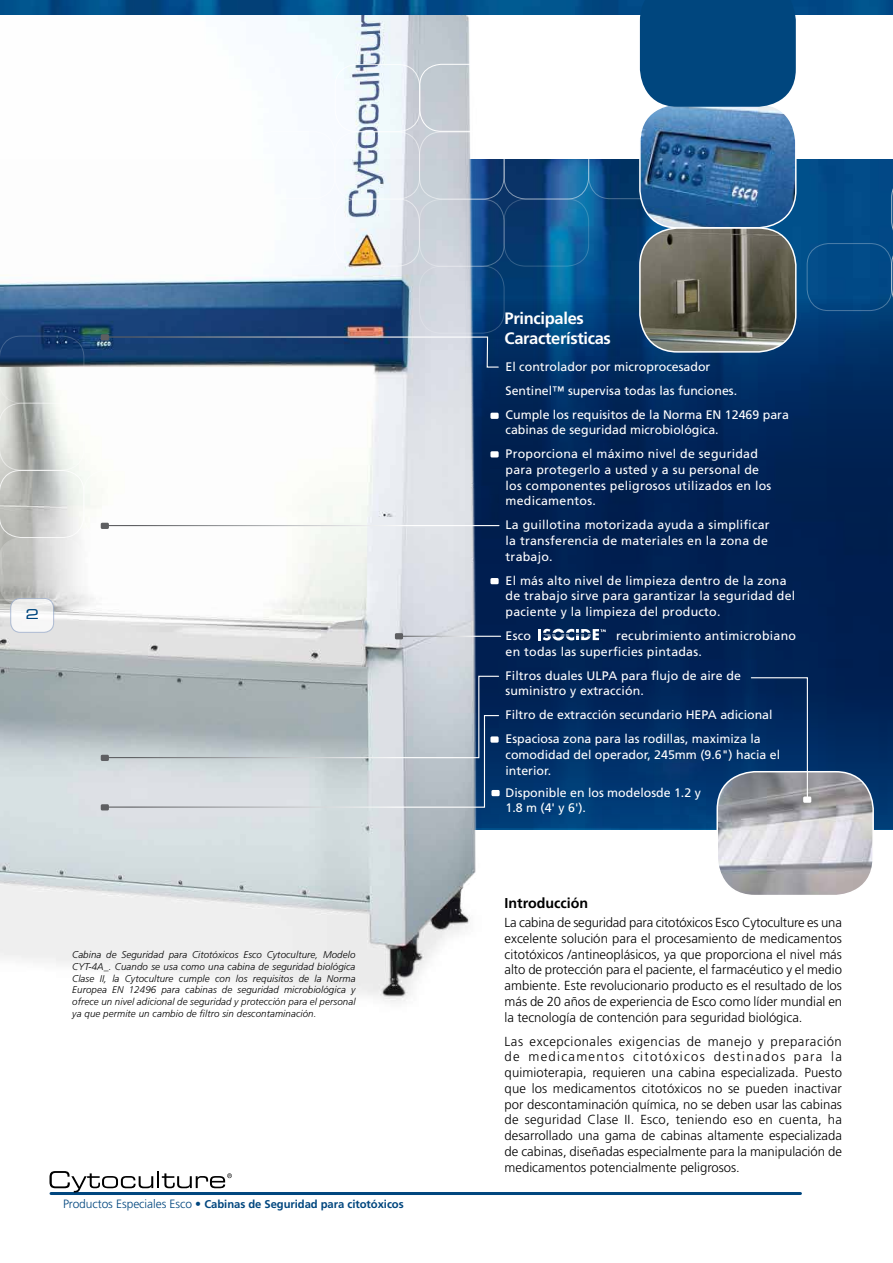
<style>
.page{position:relative;width:893px;height:1263px;background:#fff}
.page>*{position:absolute;margin:0;border:0;box-sizing:border-box;transform-origin:0 0}
.t1{font:700 16.5px/19.8px "Frutiger LT Std";letter-spacing:-.02em;color:#fff}
.t2{font:700 14.25px "Frutiger LT Std";color:#000}
.t3{font:13.5px "Eurostile LT Std Ex 2";color:#00467e}
.t4{font:300 13.2px/15.8px "Frutiger LT Std";color:#000;text-align:justify}
.t5{font:12.3px/15.8px "Frutiger LT Std";letter-spacing:.02em;color:#fff}
.t6{font:12.3px/23.9px "Frutiger LT Std";color:#fff}
.t7{font:700 11.25px "Frutiger LT Std";letter-spacing:-.005em;color:#00467e}
.t8{font:italic 300 9.75px/11.7px "Frutiger LT Std";letter-spacing:.01em;color:#000;text-align:justify}
.s1{font-weight:300;font-size:12px}
</style>
<div class="page">
<img style="left:555px;top:160px;width:338px;height:135px">
<svg style="left:555px;top:295px;width:338px;height:534px;background:#00275c"></svg>
<img style="left:0;top:15px;width:555px;height:987px">
<div style="left:335px;top:64px;width:85px;height:68px;border:1px solid #fff;border-radius:22px"></div>
<div style="left:419px;top:64px;width:86px;height:68px;border:1px solid #fff;border-radius:22px"></div>
<div style="left:165px;top:131px;width:86px;height:68px;border:1px solid #fff;border-radius:22px"></div>
<div style="left:250px;top:131px;width:85px;height:68px;border:1px solid #fff;border-radius:22px"></div>
<div style="left:335px;top:132px;width:85px;height:67px;border:1px solid #fff;border-radius:22px"></div>
<div style="left:419px;top:132px;width:85px;height:67px;border:1px solid #fff;border-radius:22px"></div>
<div style="left:419px;top:199px;width:85px;height:68px;border:1px solid #fff;border-radius:22px"></div>
<div style="left:504px;top:132px;width:85px;height:67px;border:1px solid #fff;border-radius:22px"></div>
<div style="left:334px;top:199px;width:86px;height:67px;border:1px solid #fff;border-radius:22px"></div>
<div style="left:504px;top:64px;width:85px;height:68px;border:1px solid #fff;border-radius:22px"></div>
<div style="left:588px;top:131px;width:86px;height:68px;border:1px solid #fff;border-radius:22px"></div>
<div style="left:419px;top:266px;width:85px;height:67px;border:1px solid #fff;border-radius:22px"></div>
<div style="left:504px;top:199px;width:85px;height:67px;border:1px solid #fff;border-radius:22px"></div>
<div style="left:250px;top:198px;width:85px;height:68px;border:1px solid #fff;border-radius:22px"></div>
<svg style="left:103px;top:336px;width:396px;height:32px;background:#496689"></svg>
<div style="left:101px;top:334px;width:8px;height:6px;background:#5e5f62"></div>
<img style="left:640px;top:107px;width:156px;height:245px">
<div style="left:639px;top:103px;width:158px;height:126px;border:2px solid #fff;border-radius:38px"></div>
<img style="left:717px;top:772px;width:156px;height:121px">
<div style="left:716px;top:771px;width:158px;height:125px;border:2px solid #fff;border-radius:38px"></div>
<div style="left:490px;top:413px;width:9px;height:6px;background:#fff"></div>
<div style="left:84px;top:470px;width:85px;height:68px;border:1px solid #fff;border-radius:22px"></div>
<svg style="left:0;top:336px;width:84px;height:269px"></svg>
<div style="left:84px;top:403px;width:85px;height:68px;border:1px solid #fff;border-radius:22px"></div>
<svg style="left:538px;top:629px;width:68px;height:11px"></svg>
<div style="left:490px;top:578px;width:9px;height:6px;background:#fff"></div>
<div style="left:490px;top:451px;width:9px;height:6px;background:#fff"></div>
<hr style="left:51px;top:1192px;width:749px;height:3px;background:#00467e">
<svg style="left:50px;top:1171px;width:182px;height:21px"></svg>
<img style="left:0;top:0;width:893px;height:15px">
<svg style="left:502px;top:0;width:294px;height:107px"></svg>
<div style="left:639px;top:227px;width:158px;height:126px;border:2px solid #fff;border-radius:38px"></div>
<svg style="left:891px;top:176px;width:2px;height:135px"></svg>
<div style="left:807px;top:243px;width:85px;height:68px;border:1px solid #fff;border-radius:22px"></div>
<div style="left:101px;top:804px;width:8px;height:6px;background:#5e5f62"></div>
<div style="left:395px;top:633px;width:8px;height:6px;background:#5e5f62"></div>
<hr style="left:402px;top:636px;width:99px;height:1px;background:#fff">
<div style="left:803px;top:796px;width:8px;height:7px;background:#fff"></div>
<svg style="left:750px;top:677px;width:58px;height:122px;background:#284871"></svg>
<hr style="left:105px;top:525px;width:394px;height:1px;background:#fff">
<div style="left:101px;top:523px;width:8px;height:6px;background:#5e5f62"></div>
<svg style="left:103px;top:675px;width:397px;height:133px;background:#b3bcc3"></svg>
<div style="left:101px;top:755px;width:8px;height:6px;background:#5e5f62"></div>
<div style="left:490px;top:736px;width:9px;height:7px;background:#fff"></div>
<div style="left:491px;top:790px;width:9px;height:6px;background:#fff"></div>
<svg style="left:11px;top:598px;width:43px;height:34px"></svg>
<div style="left:11px;top:598px;width:43px;height:34px;border:1px solid #9dafce;border-radius:10px"></div>
<p class="t3" style="left:26px;top:605px;width:15px">2</p>
<p class="t8" style="left:72px;top:949px;width:285px">Cabina de Seguridad para Citotóxicos Esco Cytoculture, Modelo CYT-4A_. Cuando se usa como una cabina de seguridad biológica Clase II, la Cytoculture cumple con los requisitos de la Norma Europea EN 12496 para cabinas de seguridad microbiológica y ofrece un nivel adicional de seguridad y protección para el personal ya que permite un cambio de filtro sin descontaminación.</p>
<p class="t7" style="left:63px;top:1197px;width:342px"><span class="s1">Productos Especiales Esco •</span> Cabinas de Seguridad para citotóxicos</p>
<p class="t1" style="left:505px;top:309px;width:108px">Principales<br>Características</p>
<p class="t6" style="left:506px;top:355px;width:285px">El controlador por microprocesador<br>Sentinel™ supervisa todas las funciones.<br>Cumple los requisitos de la Norma EN 12469 para</p>
<p class="t5" style="left:506px;top:418px;width:254px;line-height:23.9px">cabinas de seguridad microbiológica.<br>Proporciona el máximo nivel de seguridad</p>
<p class="t5" style="left:506px;top:462px;width:267px">para protegerlo a usted y a su personal de los componentes peligrosos utilizados en los medicamentos.</p>
<p class="t5" style="left:506px;top:517px;width:266px">La guillotina motorizada ayuda a simplificar la transferencia de materiales en la zona de trabajo.</p>
<p class="t5" style="left:506px;top:572px;width:291px">El más alto nivel de limpieza dentro de la zona de trabajo sirve para garantizar la seguridad del paciente y la limpieza del producto.</p>
<p class="t5" style="left:506px;top:628px;width:27px">Esco</p>
<p class="t5" style="left:506px;top:628px;width:292px;text-indent:111px">recubrimiento antimicrobiano en todas las superficies pintadas.</p>
<p class="t5" style="left:506px;top:667px;width:237px">Filtros duales ULPA para flujo de aire de suministro y extracción.</p>
<p class="t6" style="left:506px;top:703px;width:269px">Filtro de extracción secundario HEPA adicional<br>Espaciosa zona para las rodillas, maximiza la</p>
<p class="t6" style="left:506px;top:747px;width:276px;line-height:15.8px">comodidad del operador, 245mm (9.6") hacia el interior.</p>
<p class="t6" style="left:506px;top:784px;width:197px;line-height:15.8px">Disponible en los modelosde 1.2 y<br>1.8 m (4' y 6').</p>
<p class="t2" style="left:505px;top:895px;width:85px">Introducción</p>
<p class="t4" style="left:505px;top:915px;width:339px">La cabina de seguridad para citotóxicos Esco Cytoculture es una excelente solución para el procesamiento de medicamentos citotóxicos /antineoplásicos, ya que proporciona el nivel más alto de protección para el paciente, el farmacéutico y el medio ambiente. Este revolucionario producto es el resultado de los más de 20 años de experiencia de Esco como líder mundial en la tecnología de contención para seguridad biológica.</p>
<p class="t4" style="left:505px;top:1033px;width:339px">Las excepcionales exigencias de manejo y preparación de medicamentos citotóxicos destinados para la quimioterapia, requieren una cabina especializada. Puesto que los medicamentos citotóxicos no se pueden inactivar por descontaminación química, no se deben usar las cabinas de seguridad Clase II. Esco, teniendo eso en cuenta, ha desarrollado una gama de cabinas altamente especializada de cabinas, diseñadas especialmente para la manipulación de medicamentos potencialmente peligrosos.</p>
</div>
